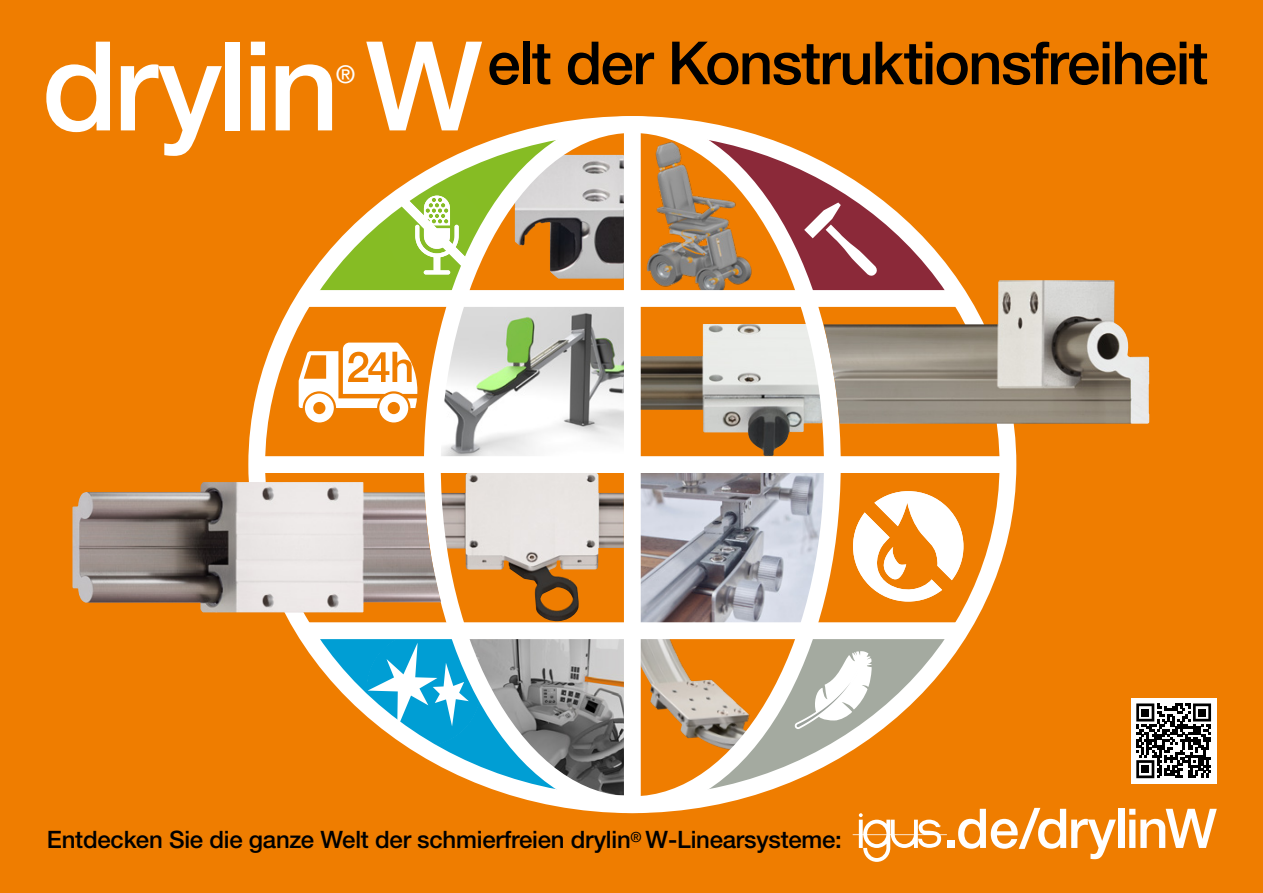
<style>
.page{position:relative;width:1263px;height:893px;background:#ef7d00}
.page>*{position:absolute;margin:0;border:0;box-sizing:border-box;transform-origin:0 0}
.t1{font:500 124.2px "Helvetica Neue LTW1 G";letter-spacing:-.035em;color:#fff}
.t2{font:500 59.55px "Helvetica Neue LTW1 G";letter-spacing:-.025em;color:#000}
.t3{font:500 54.9px "Helvetica Neue LTW1 G";letter-spacing:-.03em;color:#fff}
.t4{font:500 24.45px "Helvetica Neue LTW1 G";color:#fff}
.t5{font:500 24px "Helvetica Neue LTW1 G";letter-spacing:-.01em;color:#000}
</style>
<div class="page">
<div style="left:1131px;top:698px;width:85px;height:85px;background:#fff"></div>
<svg style="left:1136px;top:703px;width:75px;height:75px"></svg>
<div style="left:1141px;top:709px;width:8px;height:7px;background:#000"></div>
<div style="left:1198px;top:709px;width:8px;height:7px;background:#000"></div>
<div style="left:1141px;top:765px;width:8px;height:8px;background:#000"></div>
<svg style="left:306px;top:121px;width:318px;height:169px"></svg>
<svg style="left:694px;top:120px;width:264px;height:160px"></svg>
<svg style="left:668px;top:639px;width:292px;height:173px"></svg>
<img style="left:442px;top:307px;width:182px;height:13px">
<img style="left:641px;top:324px;width:183px;height:132px">
<img style="left:641px;top:473px;width:184px;height:149px">
<img style="left:515px;top:155px;width:109px;height:124px">
<svg style="left:389px;top:188px;width:95px;height:95px;background:#b6d376"></svg>
<div style="left:388px;top:186px;width:98px;height:98px;border:3px solid #86bc25;border-radius:50%"></div>
<svg style="left:646px;top:124px;width:247px;height:166px"></svg>
<div style="left:792px;top:192px;width:103px;height:103px;border:5px solid #8b2939;border-radius:50%"></div>
<svg style="left:853px;top:491px;width:116px;height:116px"></svg>
<div style="left:846px;top:485px;width:124px;height:123px;border:3px solid #ef7d00;border-radius:50%"></div>
<svg style="left:277px;top:320px;width:347px;height:490px"></svg>
<svg style="left:641px;top:639px;width:248px;height:168px"></svg>
<div style="left:424px;top:116px;width:417px;height:697px;border:17px solid #fff;border-radius:50%"></div>
<div style="left:624px;top:124px;width:17px;height:684px;background:#fff"></div>
<div style="left:261px;top:456px;width:743px;height:17px;background:#fff"></div>
<div style="left:304px;top:290px;width:657px;height:17px;background:#fff"></div>
<div style="left:304px;top:622px;width:657px;height:17px;background:#fff"></div>
<svg style="left:853px;top:813px;width:94px;height:49px"></svg>
<img style="left:824px;top:280px;width:325px;height:144px">
<img style="left:72px;top:482px;width:369px;height:130px">
<h1 class="t1" style="left:42px;top:12px;width:442px">drylin W</h1>
<h2 class="t2" style="left:487px;top:27px;width:722px">elt der Konstruktionsfreiheit</h2>
<p class="t4" style="left:336px;top:59px;width:21px">®</p>
<p class="t5" style="left:47px;top:825px;width:796px">Entdecken Sie die ganze Welt der schmierfreien drylin<sup>®</sup> W-Linearsysteme:</p>
<h3 class="t3" style="left:943px;top:795px;width:275px">.de/drylinW</h3>
</div>
